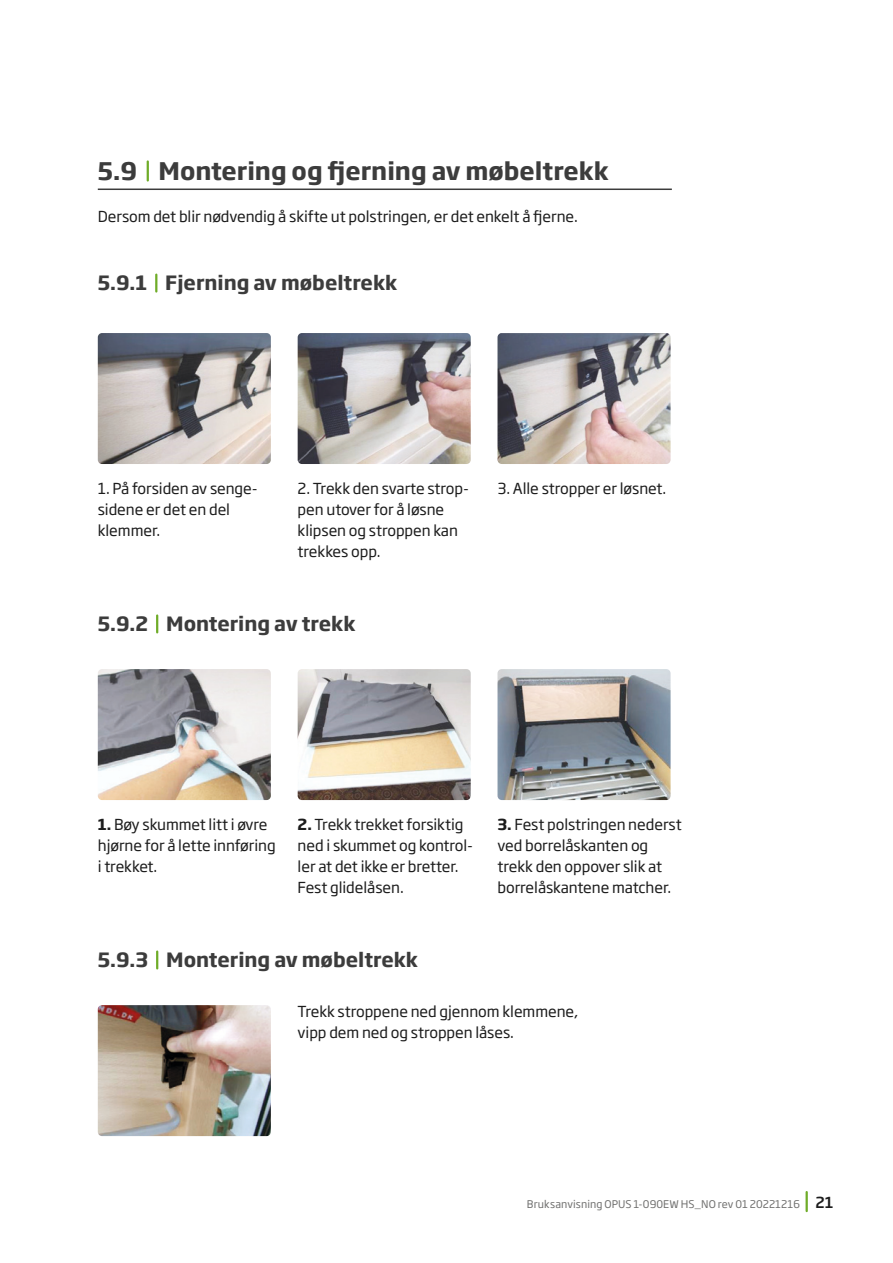
<style>
.page{position:relative;width:893px;height:1263px;background:#fff}
.page>*{position:absolute;margin:0;border:0;box-sizing:border-box;transform-origin:0 0}
.Underrubik{font:700 24px "Soho Gothic Pro";color:#3c3c3c}
.Underrubrik_under_ni{font:700 19.5px "Soho Gothic Pro";color:#3c3c3c}
.Tabeltekst{font:15px/21px "Soho Gothic Pro";letter-spacing:-.005em;color:#1c1c1c}
.Brødtekst{font:15px "Soho Gothic Pro";letter-spacing:-.005em;color:#1c1c1c}
.t1{font:10.5px "Soho Gothic Pro";letter-spacing:.01em;color:#70706f}
.s1{font-weight:700}
.s2{font-weight:500;font-size:15px;color:#1c1c1c}
</style>
<div class="page">
<hr style="left:98px;top:189px;width:574px;height:1px;background:#3c3c3c">
<svg style="left:147px;top:161px;width:2px;height:19px"></svg>
<svg style="left:155px;top:275px;width:2px;height:16px"></svg>
<img style="left:98px;top:333px;width:173px;height:131px">
<img style="left:298px;top:333px;width:173px;height:131px">
<img style="left:497px;top:333px;width:174px;height:131px">
<svg style="left:156px;top:615px;width:2px;height:17px"></svg>
<img style="left:98px;top:669px;width:173px;height:131px">
<img style="left:298px;top:669px;width:173px;height:131px">
<img style="left:497px;top:669px;width:174px;height:131px">
<svg style="left:156px;top:951px;width:2px;height:17px"></svg>
<img style="left:98px;top:1005px;width:173px;height:131px">
<hr style="left:805px;top:1192px;width:3px;height:19px;background:#6fac28">
<p class="Underrubik" style="left:98px;top:152px;width:512px">5.9 Montering og fjerning av møbeltrekk</p>
<p class="Brødtekst" style="left:98px;top:205px;width:482px">Dersom det blir nødvendig å skifte ut polstringen, er det enkelt å fjerne.</p>
<p class="Underrubrik_under_ni" style="left:98px;top:268px;width:301px">5.9.1 Fjerning av møbeltrekk</p>
<p class="Tabeltekst" style="left:98px;top:477px;width:159px">1. På forsiden av senge&shy;sidene er det en del klemmer.</p>
<p class="Tabeltekst" style="left:298px;top:477px;width:173px">2. Trekk den svarte strop&shy;pen utover for å løsne klipsen og stroppen kan trekkes opp.</p>
<p class="Tabeltekst" style="left:497px;top:477px;width:170px">3. Alle stropper er løsnet.</p>
<p class="Underrubrik_under_ni" style="left:98px;top:608px;width:259px">5.9.2 Montering av trekk</p>
<p class="Tabeltekst" style="left:98px;top:813px;width:179px"><span class="s1">1.</span> Bøy skummet litt i øvre hjørne for å lette innføring i trekket.</p>
<p class="Tabeltekst" style="left:298px;top:813px;width:177px"><span class="s1">2.</span> Trekk trekket forsiktig ned i skummet og kontrol&shy;ler at det ikke er bretter.<br>Fest glidelåsen.</p>
<p class="Tabeltekst" style="left:497px;top:813px;width:186px"><span class="s1">3.</span> Fest polstringen nederst ved borrelåskanten og trekk den oppover slik at borrelåskantene matcher.</p>
<p class="Underrubrik_under_ni" style="left:98px;top:944px;width:322px">5.9.3 Montering av møbeltrekk</p>
<p class="Tabeltekst" style="left:298px;top:1000px;width:282px">Trekk stroppene ned gjennom klemmene, vipp dem ned og stroppen låses.</p>
<p class="t1" style="left:527px;top:1196px;width:308px">Bruksanvisning OPUS 1-090EW HS_NO rev 01 20221216 <span class="s2">21</span></p>
</div>
